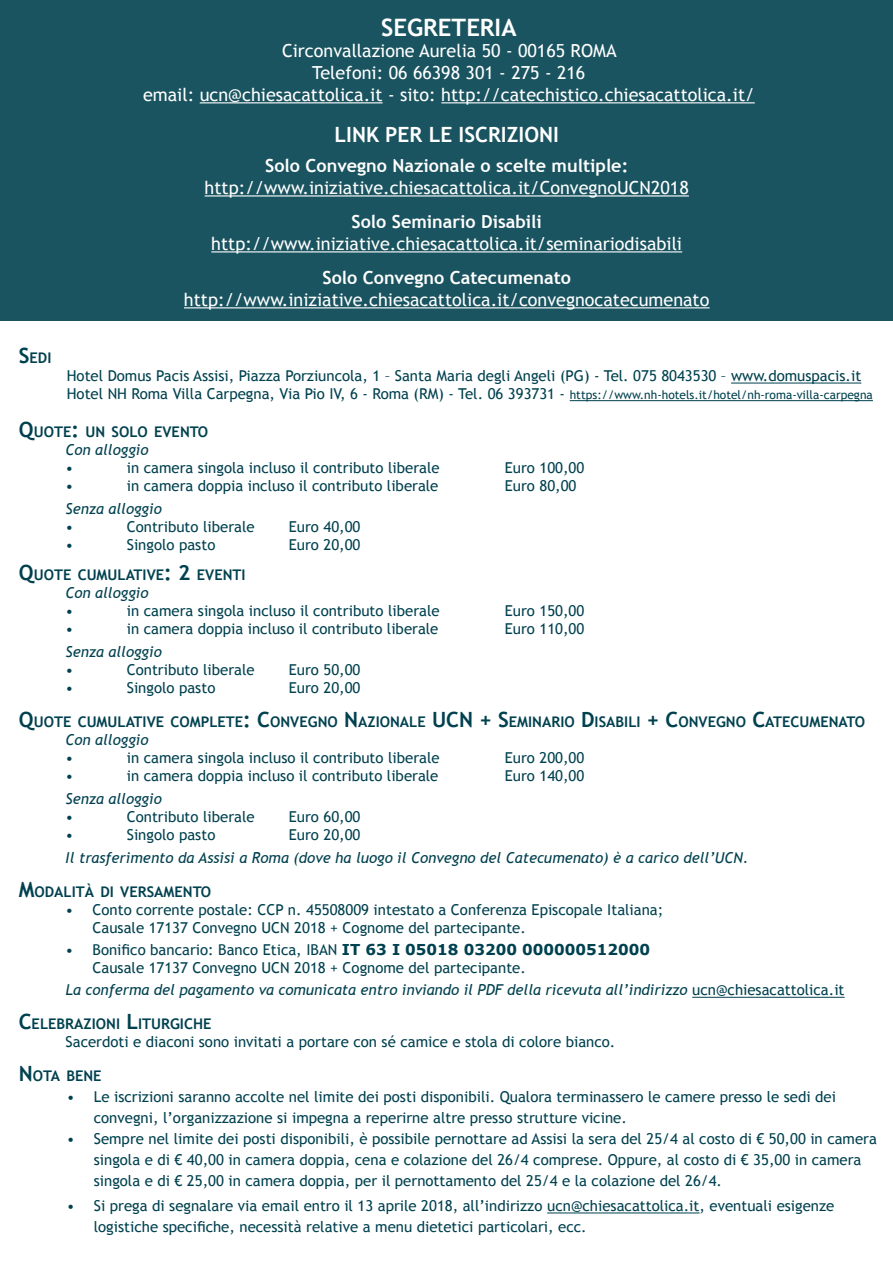
<style>
.page{position:relative;width:893px;height:1263px;background:#fff}
.page>*{position:absolute;margin:0;border:0;box-sizing:border-box;transform-origin:0 0}
.t1{font:700 24px "Trebuchet MS";color:#fff}
.t2{font:700 21px "Trebuchet MS";color:#fff}
.t3{font:18px/21.6px "Trebuchet MS";color:#fff;text-align:center}
.t4{font:700 18px "Trebuchet MS";color:#fff}
.t5{font:15px/21px "Trebuchet MS";color:#00414f}
.t6{font:italic 15px "Trebuchet MS";color:#00414f}
.t7{font:700 14.7px "Trebuchet MS";color:#00414f}
.s1{font-size:21px}
.s2{font-size:12px}
.s3{font-family:"Verdana";font-weight:700}
.s4{font-style:normal}
</style>
<div class="page">
<div style="left:1px;top:0;width:892px;height:321px;background:#1a5460"></div>
<hr style="left:731px;top:383px;width:130px;height:1px;background:#00414f">
<hr style="left:570px;top:400px;width:303px;height:1px;background:#00414f">
<hr style="left:692px;top:997px;width:153px;height:1px;background:#00414f">
<hr style="left:547px;top:1212px;width:153px;height:1px;background:#00414f">
<hr style="left:205px;top:195px;width:484px;height:1px;background:#fff">
<hr style="left:211px;top:251px;width:471px;height:1px;background:#fff">
<hr style="left:184px;top:307px;width:526px;height:1px;background:#fff">
<hr style="left:200px;top:102px;width:183px;height:1px;background:#fff">
<hr style="left:441px;top:102px;width:314px;height:1px;background:#fff">
<h1 class="t1" style="left:381px;top:12px;width:137px">SEGRETERIA</h1>
<p class="t3" style="left:143px;top:40px;width:613px">Circonvallazione Aurelia 50 - 00165 ROMA<br>Telefoni: 06 66398 301 - 275 - 216<br>email: ucn@chiesacattolica.it - sito: http://catechistico.chiesacattolica.it/</p>
<p class="t7" style="left:19px;top:349px;width:34px"><span class="s1">S</span>EDI</p>
<h2 class="t2" style="left:335px;top:121px;width:226px">LINK PER LE ISCRIZIONI</h2>
<p class="t4" style="left:265px;top:154px;width:364px">Solo Convegno Nazionale o scelte multiple:</p>
<p class="t3" style="left:205px;top:177px;width:486px">http://www.iniziative.chiesacattolica.it/ConvegnoUCN2018</p>
<p class="t4" style="left:352px;top:210px;width:192px">Solo Seminario Disabili</p>
<p class="t3" style="left:211px;top:233px;width:472px">http://www.iniziative.chiesacattolica.it/seminariodisabili</p>
<p class="t4" style="left:322px;top:266px;width:250px">Solo Convegno Catecumenato</p>
<p class="t3" style="left:184px;top:289px;width:527px">http://www.iniziative.chiesacattolica.it/convegnocatecumenato</p>
<p class="t5" style="left:67px;top:367px;width:807px;line-height:18px">Hotel Domus Pacis Assisi, Piazza Porziuncola, 1 – Santa Maria degli Angeli (PG) - Tel. 075 8043530 – www.domuspacis.it<br>Hotel NH Roma Villa Carpegna, Via Pio IV, 6 - Roma (RM) - Tel. 06 393731 - <span class="s2">https://www.nh-hotels.it/hotel/nh-roma-villa-carpegna</span></p>
<p class="t7" style="left:19px;top:422px;width:191px"><span class="s1">Q</span>UOTE<span class="s1">:</span> UN SOLO EVENTO</p>
<p class="t6" style="left:66px;top:441px;width:84px">Con alloggio</p>
<p class="t5" style="left:66px;top:457px;width:9px">•</p>
<p class="t5" style="left:127px;top:457px;width:314px">in camera singola incluso il contributo liberale</p>
<p class="t5" style="left:505px;top:457px;width:81px">Euro 100,00</p>
<p class="t5" style="left:66px;top:475px;width:9px">•</p>
<p class="t5" style="left:127px;top:475px;width:313px">in camera doppia incluso il contributo liberale</p>
<p class="t5" style="left:505px;top:475px;width:73px">Euro 80,00</p>
<p class="t6" style="left:66px;top:500px;width:98px">Senza alloggio</p>
<p class="t5" style="left:66px;top:517px;width:9px">•</p>
<p class="t5" style="left:127px;top:517px;width:129px">Contributo liberale</p>
<p class="t5" style="left:289px;top:517px;width:73px">Euro 40,00</p>
<p class="t5" style="left:66px;top:535px;width:9px">•</p>
<p class="t5" style="left:127px;top:535px;width:90px">Singolo pasto</p>
<p class="t5" style="left:289px;top:535px;width:73px">Euro 20,00</p>
<p class="t7" style="left:19px;top:565px;width:228px"><span class="s1">Q</span>UOTE CUMULATIVE<span class="s1">: 2</span> EVENTI</p>
<p class="t6" style="left:66px;top:584px;width:84px">Con alloggio</p>
<p class="t5" style="left:66px;top:600px;width:9px">•</p>
<p class="t5" style="left:127px;top:600px;width:314px">in camera singola incluso il contributo liberale</p>
<p class="t5" style="left:505px;top:600px;width:81px">Euro 150,00</p>
<p class="t5" style="left:66px;top:618px;width:9px">•</p>
<p class="t5" style="left:127px;top:618px;width:313px">in camera doppia incluso il contributo liberale</p>
<p class="t5" style="left:505px;top:618px;width:81px">Euro 110,00</p>
<p class="t6" style="left:66px;top:643px;width:98px">Senza alloggio</p>
<p class="t5" style="left:66px;top:660px;width:9px">•</p>
<p class="t5" style="left:127px;top:660px;width:129px">Contributo liberale</p>
<p class="t5" style="left:289px;top:660px;width:73px">Euro 50,00</p>
<p class="t5" style="left:66px;top:678px;width:9px">•</p>
<p class="t5" style="left:127px;top:678px;width:90px">Singolo pasto</p>
<p class="t5" style="left:289px;top:678px;width:73px">Euro 20,00</p>
<p class="t7" style="left:19px;top:712px;width:427px"><span class="s1">Q</span>UOTE CUMULATIVE COMPLETE<span class="s1">: C</span>ONVEGNO <span class="s1">N</span>AZIONALE <span class="s1">UCN</span></p>
<p class="t7" style="left:479px;top:712px;width:387px"><span class="s1">+ S</span>EMINARIO <span class="s1">D</span> ISABILI <span class="s1">+ C</span>ONVEGNO <span class="s1">C</span>ATECUMENATO</p>
<p class="t6" style="left:66px;top:731px;width:84px">Con alloggio</p>
<p class="t5" style="left:66px;top:747px;width:9px">•</p>
<p class="t5" style="left:127px;top:747px;width:314px">in camera singola incluso il contributo liberale</p>
<p class="t5" style="left:505px;top:747px;width:81px">Euro 200,00</p>
<p class="t5" style="left:66px;top:765px;width:9px">•</p>
<p class="t5" style="left:127px;top:765px;width:313px">in camera doppia incluso il contributo liberale</p>
<p class="t5" style="left:505px;top:765px;width:81px">Euro 140,00</p>
<p class="t6" style="left:66px;top:790px;width:98px">Senza alloggio</p>
<p class="t5" style="left:66px;top:807px;width:9px">•</p>
<p class="t5" style="left:127px;top:807px;width:129px">Contributo liberale</p>
<p class="t5" style="left:289px;top:807px;width:73px">Euro 60,00</p>
<p class="t5" style="left:66px;top:825px;width:9px">•</p>
<p class="t5" style="left:127px;top:825px;width:90px">Singolo pasto</p>
<p class="t5" style="left:289px;top:825px;width:73px">Euro 20,00</p>
<p class="t6" style="left:66px;top:849px;width:685px">Il trasferimento da Assisi a Roma (dove ha luogo il Convegno del Catecumenato) è a carico dell’UCN.</p>
<p class="t7" style="left:19px;top:882px;width:194px"><span class="s1">M</span>ODALITÀ DI VERSAMENTO</p>
<p class="t5" style="left:93px;top:901px;width:572px;line-height:18px;text-indent:-27px">• Conto corrente postale: CCP n. 45508009 intestato a Conferenza Episcopale Italiana;<br>Causale 17137 Convegno UCN 2018 + Cognome del partecipante.</p>
<p class="t5" style="left:93px;top:941px;width:559px;line-height:18px;text-indent:-27px">• Bonifico bancario: Banco Etica, IBAN <span class="s3">IT 63 I 05018 03200 000000512000<br></span>Causale 17137 Convegno UCN 2018 + Cognome del partecipante.</p>
<p class="t6" style="left:66px;top:981px;width:780px">La conferma del pagamento va comunicata entro inviando il PDF della ricevuta all’indirizzo <span class="s4">ucn@chiesacattolica.it</span></p>
<p class="t7" style="left:19px;top:1015px;width:194px"><span class="s1">C</span>ELEBRAZIONI <span class="s1">L</span>ITURGICHE</p>
<p class="t5" style="left:66px;top:1031px;width:551px">Sacerdoti e diaconi sono invitati a portare con sé camice e stola di colore bianco.</p>
<p class="t7" style="left:19px;top:1066px;width:84px"><span class="s1">N</span> OTA BENE</p>
<p class="t5" style="left:94px;top:1086px;width:744px;text-indent:-27px">• Le iscrizioni saranno accolte nel limite dei posti disponibili. Qualora terminassero le camere presso le sedi dei convegni, l’organizzazione si impegna a reperirne altre presso strutture vicine.</p>
<p class="t5" style="left:94px;top:1128px;width:785px;text-indent:-27px">• Sempre nel limite dei posti disponibili, è possibile pernottare ad Assisi la sera del 25/4 al costo di € 50,00 in camera singola e di € 40,00 in camera doppia, cena e colazione del 26/4 comprese. Oppure, al costo di € 35,00 in camera singola e di € 25,00 in camera doppia, per il pernottamento del 25/4 e la colazione del 26/4.</p>
<p class="t5" style="left:94px;top:1195px;width:742px;text-indent:-27px">• Si prega di segnalare via email entro il 13 aprile 2018, all’indirizzo ucn@chiesacattolica.it, eventuali esigenze logistiche specifiche, necessità relative a menu dietetici particolari, ecc.</p>
</div>
